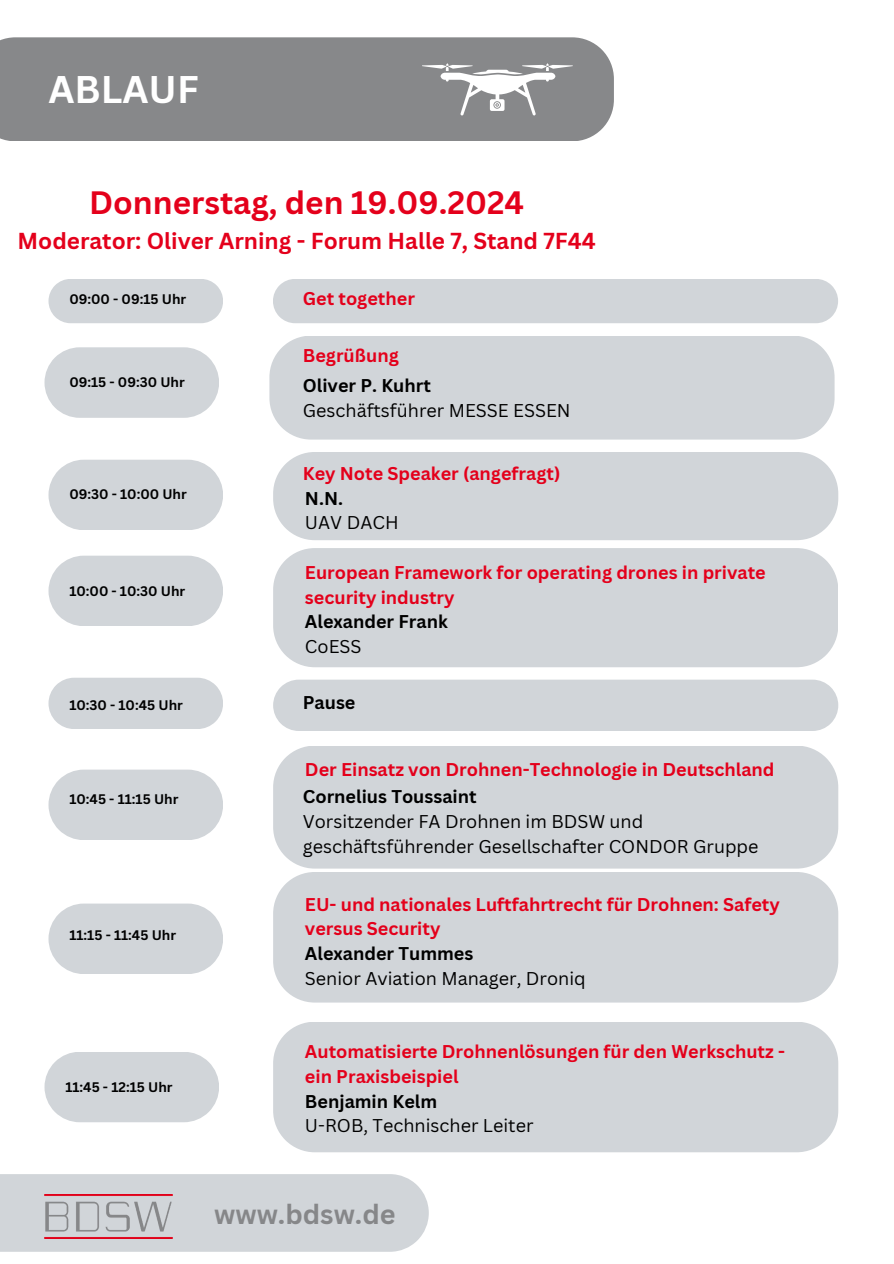
<style>
.page{position:relative;width:894px;height:1264px;background:#fff}
.page>*{position:absolute;margin:0;border:0;box-sizing:border-box;transform-origin:0 0}
.t1{font:700 37.5px "Canva Sans";color:#fff}
.t2{font:700 31.5px "Canva Sans";color:#e4001b}
.t3{font:700 27px "Canva Sans";color:#868789}
.t4{font:700 22.5px "Canva Sans";color:#e4001b}
.t5{font:700 18px/24.8px "Canva Sans";color:#e4001b}
.t6{font:18px/24.8px "Canva Sans";color:#000}
.t7{font:700 18px/24.8px "Canva Sans";color:#000}
.t8{font:700 13.5px "Canva Sans";color:#000}
.s1{font-weight:700}
.s2{font-weight:400}
</style>
<div class="page">
<div style="left:48px;top:279px;width:175px;height:44px;background:#d1d5d9"></div>
<div style="left:0;top:37px;width:613px;height:104px;background:#87888a"></div>
<div style="left:273px;top:279px;width:564px;height:44px;background:#d1d5d9"></div>
<svg style="left:44px;top:347px;width:175px;height:71px;background:#d5d9dc"></svg>
<div style="left:269px;top:336px;width:565px;height:103px;background:#d1d5d9"></div>
<svg style="left:48px;top:459px;width:175px;height:71px;background:#d5d9dc"></svg>
<div style="left:273px;top:452px;width:564px;height:88px;background:#d1d5d9"></div>
<svg style="left:48px;top:677px;width:175px;height:52px;background:#d4d8db"></svg>
<div style="left:273px;top:548px;width:564px;height:119px;background:#d1d5d9"></div>
<svg style="left:48px;top:769px;width:175px;height:71px;background:#d5d9dc"></svg>
<div style="left:273px;top:679px;width:565px;height:52px;background:#d1d5d9"></div>
<div style="left:0;top:1174px;width:428px;height:77px;background:#d1d5d9"></div>
<img style="left:44px;top:1194px;width:129px;height:44px">
<svg style="left:48px;top:555px;width:175px;height:71px;background:#d5d9dc"></svg>
<div style="left:273px;top:746px;width:565px;height:122px;background:#d1d5d9"></div>
<svg style="left:48px;top:903px;width:175px;height:71px;background:#d5d9dc"></svg>
<div style="left:273px;top:872px;width:565px;height:130px;background:#d1d5d9"></div>
<svg style="left:44px;top:1052px;width:175px;height:70px;background:#d4d8dc"></svg>
<div style="left:273px;top:1022px;width:565px;height:130px;background:#d1d5d9"></div>
<svg style="left:422px;top:63px;width:150px;height:52px"></svg>
<h1 class="t1" style="left:48px;top:63px;width:152px">ABLAUF</h1>
<p class="t2" style="left:89px;top:181px;width:436px">Donnerstag, den 19.09.2024</p>
<p class="t4" style="left:18px;top:225px;width:579px">Moderator: Oliver Arning - Forum Halle 7, Stand 7F44</p>
<h3 class="t8" style="left:69px;top:290px;width:118px">09:00 - 09:15 Uhr</h3>
<p class="t5" style="left:303px;top:285px;width:114px">Get together</p>
<p class="t8" style="left:69px;top:372px;width:117px">09:15 - 09:30 Uhr</p>
<p class="t8" style="left:69px;top:485px;width:119px">09:30 - 10:00 Uhr</p>
<h5 class="t8" style="left:69px;top:581px;width:117px">10:00 - 10:30 Uhr</h5>
<h5 class="t8" style="left:69px;top:695px;width:115px">10:30 - 10:45 Uhr</h5>
<h4 class="t8" style="left:69px;top:789px;width:110px">10:45 - 11:15 Uhr</h4>
<p class="t8" style="left:69px;top:925px;width:108px">11:15 - 11:45 Uhr</p>
<h5 class="t8" style="left:65px;top:1077px;width:109px">11:45 - 12:15 Uhr</h5>
<p class="t5" style="left:303px;top:342px;width:97px">Begrüßung</p>
<p class="t6" style="left:303px;top:373px;width:269px"><span class="s1">Oliver P. Kuhrt<br></span>Geschäftsführer MESSE ESSEN</p>
<p class="t5" style="left:303px;top:461px;width:259px">Key Note Speaker (angefragt)</p>
<h5 class="t6" style="left:305px;top:485px;width:95px"><span class="s1">N.N.<br></span>UAV DACH</h5>
<h6 class="t5" style="left:305px;top:559px;width:462px">European Framework for operating drones in private security industry</h6>
<h5 class="t7" style="left:305px;top:609px;width:144px">Alexander Frank<br><span class="s2">CoESS</span></h5>
<h5 class="t7" style="left:303px;top:689px;width:54px">Pause</h5>
<h5 class="t5" style="left:305px;top:757px;width:471px">Der Einsatz von Drohnen-Technologie in Deutschland</h5>
<h6 class="t6" style="left:303px;top:783px;width:457px"><span class="s1">Cornelius Toussaint<br></span>Vorsitzender FA Drohnen im BDSW und geschäftsführender Gesellschafter CONDOR Gruppe</h6>
<h5 class="t5" style="left:305px;top:891px;width:476px">EU- und nationales Luftfahrtrecht für Drohnen: Safety versus Security</h5>
<h6 class="t6" style="left:305px;top:940px;width:282px"><span class="s1">Alexander Tummes<br></span>Senior Aviation Manager, Droniq</h6>
<h6 class="t5" style="left:305px;top:1039px;width:481px">Automatisierte Drohnenlösungen für den Werkschutz - ein Praxisbeispiel</h6>
<p class="t6" style="left:305px;top:1088px;width:230px"><span class="s1">Benjamin Kelm<br></span>U-ROB, Technischer Leiter</p>
<h6 class="t3" style="left:214px;top:1194px;width:183px">www.bdsw.de</h6>
</div>
